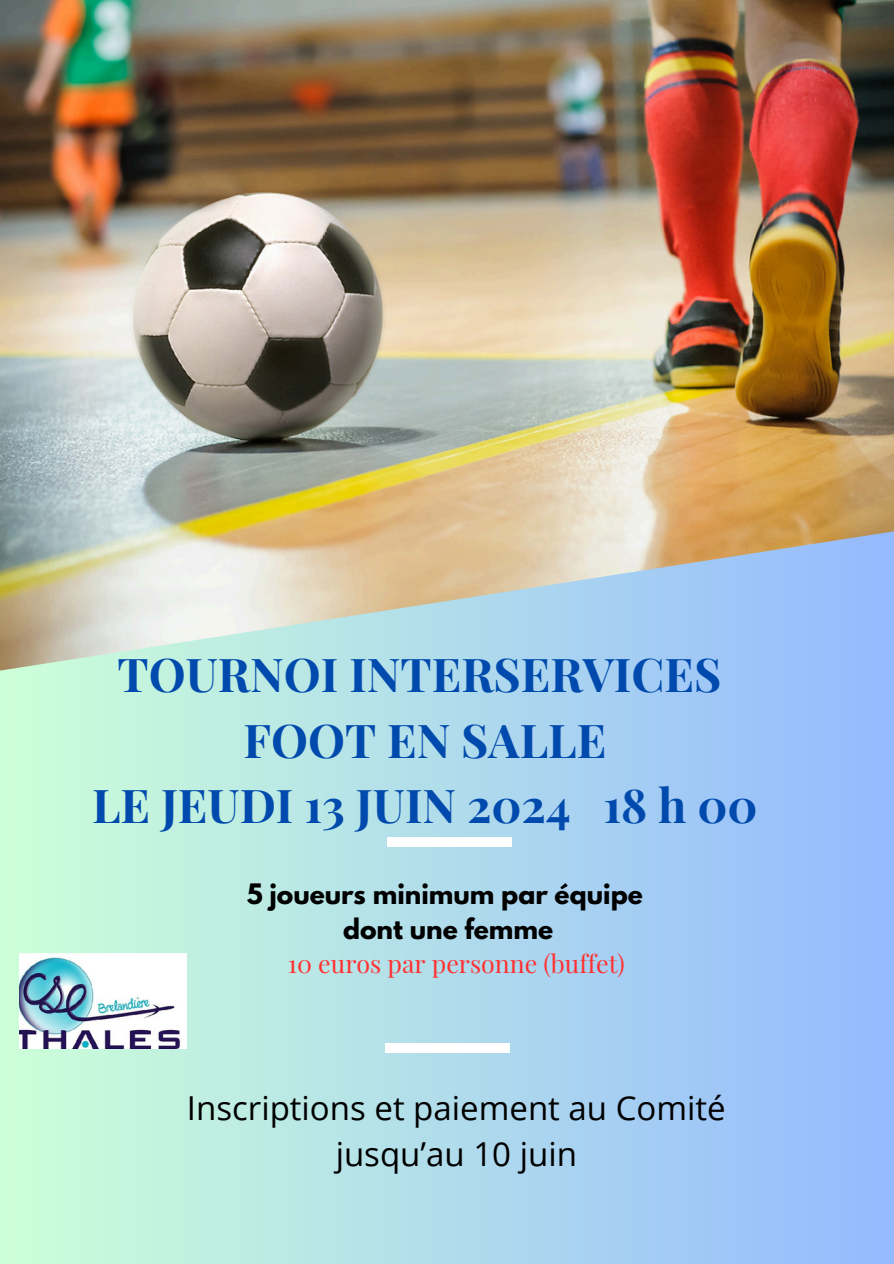
<style>
.page{position:relative;width:894px;height:1264px;background:#fff}
.page>*{position:absolute;margin:0;border:0;box-sizing:border-box;transform-origin:0 0}
.t1{font:700 46.65px/65.1px "Playfair Display";color:#004aad;text-align:center}
.t2{font:33px/46.2px "Open Sans";color:#000;text-align:center}
.t3{font:700 24.9px/34.8px "League Spartan";color:#000;text-align:center}
.t4{font:24.9px "Playfair Display";color:#ff3131}
</style>
<div class="page">
<div style="left:0;top:0;width:893px;height:1263px;background:linear-gradient(to right,#cdffd8,#94baff)"></div>
<img style="left:0;top:0;width:893px;height:687px">
<div style="left:386px;top:837px;width:125px;height:9px;background:#fff"></div>
<div style="left:385px;top:1043px;width:125px;height:9px;background:#fff"></div>
<img style="left:19px;top:953px;width:167px;height:95px">
<p class="t1" style="left:92px;top:640px;width:667px">TOURNOI INTERSERVICES<br>FOOT EN SALLE<br>LE JEUDI 13 JUIN 2024 18 h 00</p>
<h1 class="t3" style="left:246px;top:879px;width:397px">5 joueurs minimum par équipe dont une femme</h1>
<h3 class="t4" style="left:288px;top:946px;width:338px">10 euros par personne (buffet)</h3>
<p class="t2" style="left:187px;top:1084px;width:540px">Inscriptions et paiement au Comité jusqu’au 10 juin</p>
</div>
